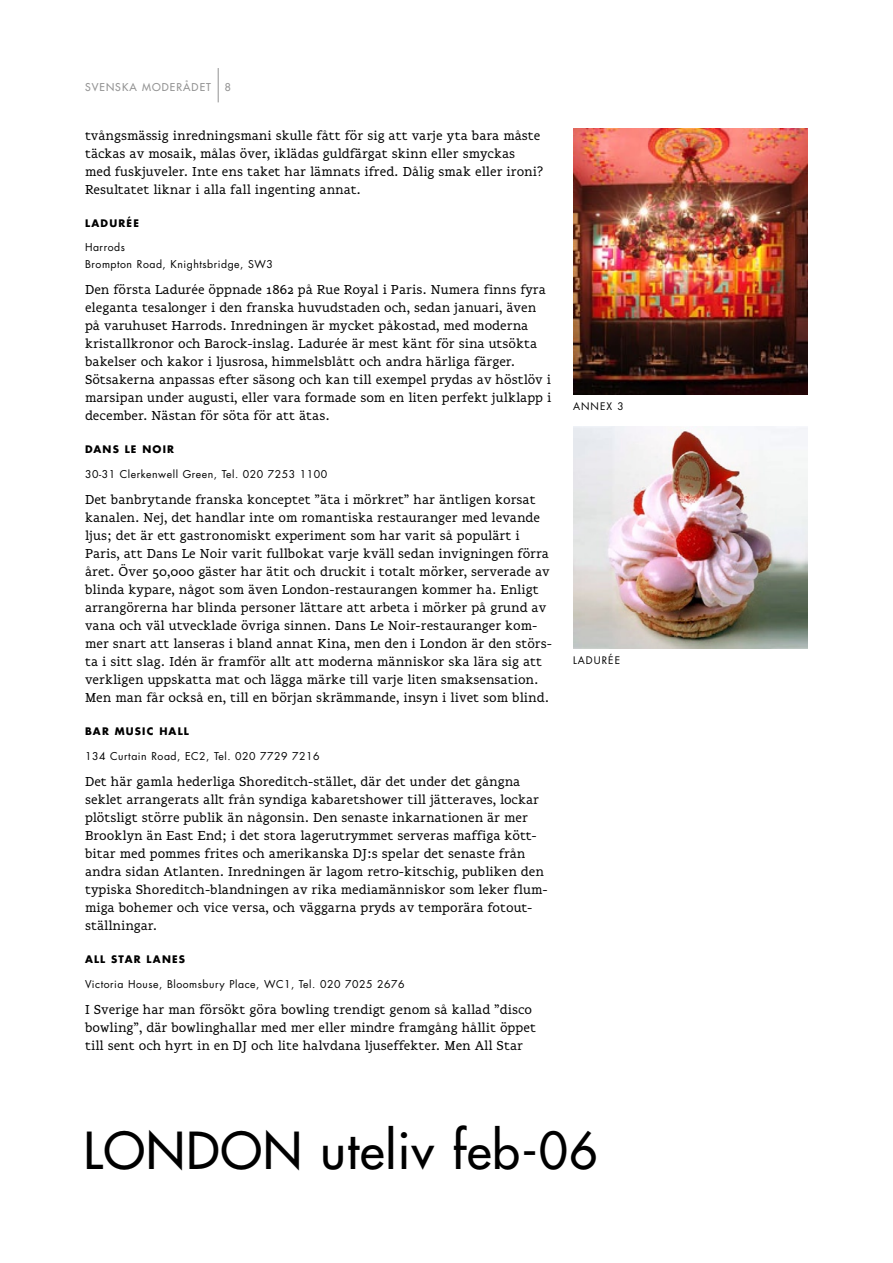
<style>
.page{position:relative;width:893px;height:1263px;background:#fff}
.page>*{position:absolute;margin:0;border:0;box-sizing:border-box;transform-origin:0 0}
.t1{font:49.65px "Futura";letter-spacing:.025em;color:#000}
.Brödtext__avstånd_ovanför{font:13.5px/18px "Flembo Text";color:#000}
.Adress{font:10.5px "Futura";letter-spacing:.05em;color:#000}
.t2{font:10.5px "Futura";letter-spacing:.1em;color:#939393}
.Rubrik_3{font:700 10.2px "Futura";letter-spacing:.115em;color:#000}
.Bildtext{font:10.2px "Futura";letter-spacing:.1em;color:#000}
</style>
<div class="page">
<hr style="left:218px;top:68px;width:1px;height:34px;background:#939393">
<img style="left:573px;top:129px;width:235px;height:265px">
<img style="left:573px;top:427px;width:235px;height:222px">
<p class="t2" style="left:85px;top:80px;width:127px">SVENSKA MODERÅDET</p>
<p class="t2" style="left:225px;top:80px;width:8px">8</p>
<p class="Brödtext__avstånd_ovanför" style="left:85px;top:126px;width:460px">tvångsmässig inredningsmani skulle fått för sig att varje yta bara måste täckas av mosaik, målas över, iklädas guldfärgat skinn eller smyckas med fuskjuveler. Inte ens taket har lämnats ifred. Dålig smak eller ironi?<br>Resultatet liknar i alla fall ingenting annat.</p>
<p class="Rubrik_3" style="left:85px;top:216px;width:55px">LADURÉE</p>
<p class="Adress" style="left:85px;top:240px;width:41px">Harrods</p>
<p class="Adress" style="left:85px;top:257px;width:189px">Brompton Road, Knightsbridge, SW3</p>
<p class="Brödtext__avstånd_ovanför" style="left:85px;top:281px;width:468px">Den första Ladurée öppnade 1862 på Rue Royal i Paris. Numera finns fyra eleganta tesalonger i den franska huvudstaden och, sedan januari, även på varuhuset Harrods. Inredningen är mycket påkostad, med moderna kristallkronor och Barock-inslag. Ladurée är mest känt för sina utsökta bakelser och kakor i ljusrosa, himmelsblått och andra härliga färger.<br>Sötsakerna anpassas efter säsong och kan till exempel prydas av höstlöv i marsipan under augusti, eller vara formade som en liten perfekt julklapp i december. Nästan för söta för att ätas.</p>
<p class="Rubrik_3" style="left:85px;top:442px;width:91px">DANS LE NOIR</p>
<p class="Adress" style="left:85px;top:467px;width:244px">30-31 Clerkenwell Green, Tel. 020 7253 1100</p>
<p class="Brödtext__avstånd_ovanför" style="left:85px;top:491px;width:468px">Det banbrytande franska konceptet ”äta i mörkret” har äntligen korsat kanalen. Nej, det handlar inte om romantiska restauranger med levande ljus; det är ett gastronomiskt experiment som har varit så populärt i Paris, att Dans Le Noir varit fullbokat varje kväll sedan invigningen förra året. Över 50,000 gäster har ätit och druckit i totalt mörker, serverade av blinda kypare, något som även London-restaurangen kommer ha. Enligt arrangörerna har blinda personer lättare att arbeta i mörker på grund av vana och väl utvecklade övriga sinnen. Dans Le Noir-restauranger kom&shy;mer snart att lanseras i bland annat Kina, men den i London är den störs&shy;ta i sitt slag. Idén är framför allt att moderna människor ska lära sig att verkligen uppskatta mat och lägga märke till varje liten smaksensation.<br>Men man får också en, till en början skrämmande, insyn i livet som blind.</p>
<p class="Rubrik_3" style="left:85px;top:724px;width:105px">BAR MUSIC HALL</p>
<p class="Adress" style="left:85px;top:749px;width:236px">134 Curtain Road, EC2, Tel. 020 7729 7216</p>
<p class="Brödtext__avstånd_ovanför" style="left:85px;top:773px;width:464px">Det här gamla hederliga Shoreditch-stället, där det under det gångna seklet arrangerats allt från syndiga kabaretshower till jätteraves, lockar plötsligt större publik än någonsin. Den senaste inkarnationen är mer Brooklyn än East End; i det stora lagerutrymmet serveras maffiga kött&shy;bitar med pommes frites och amerikanska DJ:s spelar det senaste från andra sidan Atlanten. Inredningen är lagom retro-kitschig, publiken den typiska Shoreditch-blandningen av rika mediamänniskor som leker flum&shy;miga bohemer och vice versa, och väggarna pryds av temporära fotout&shy;ställningar.</p>
<p class="Rubrik_3" style="left:85px;top:952px;width:102px">ALL STAR LANES</p>
<p class="Adress" style="left:85px;top:977px;width:321px">Victoria House, Bloomsbury Place, WC1, Tel. 020 7025 2676</p>
<p class="Brödtext__avstånd_ovanför" style="left:85px;top:1001px;width:452px">I Sverige har man försökt göra bowling trendigt genom så kallad ”disco bowling”, där bowlinghallar med mer eller mindre framgång hållit öppet till sent och hyrt in en DJ och lite halvdana ljuseffekter. Men All Star</p>
<p class="Bildtext" style="left:573px;top:399px;width:52px">ANNEX 3</p>
<p class="Bildtext" style="left:573px;top:653px;width:49px">LADURÉE</p>
<h1 class="t1" style="left:84px;top:1118px;width:516px">LONDON uteliv feb-06</h1>
</div>
